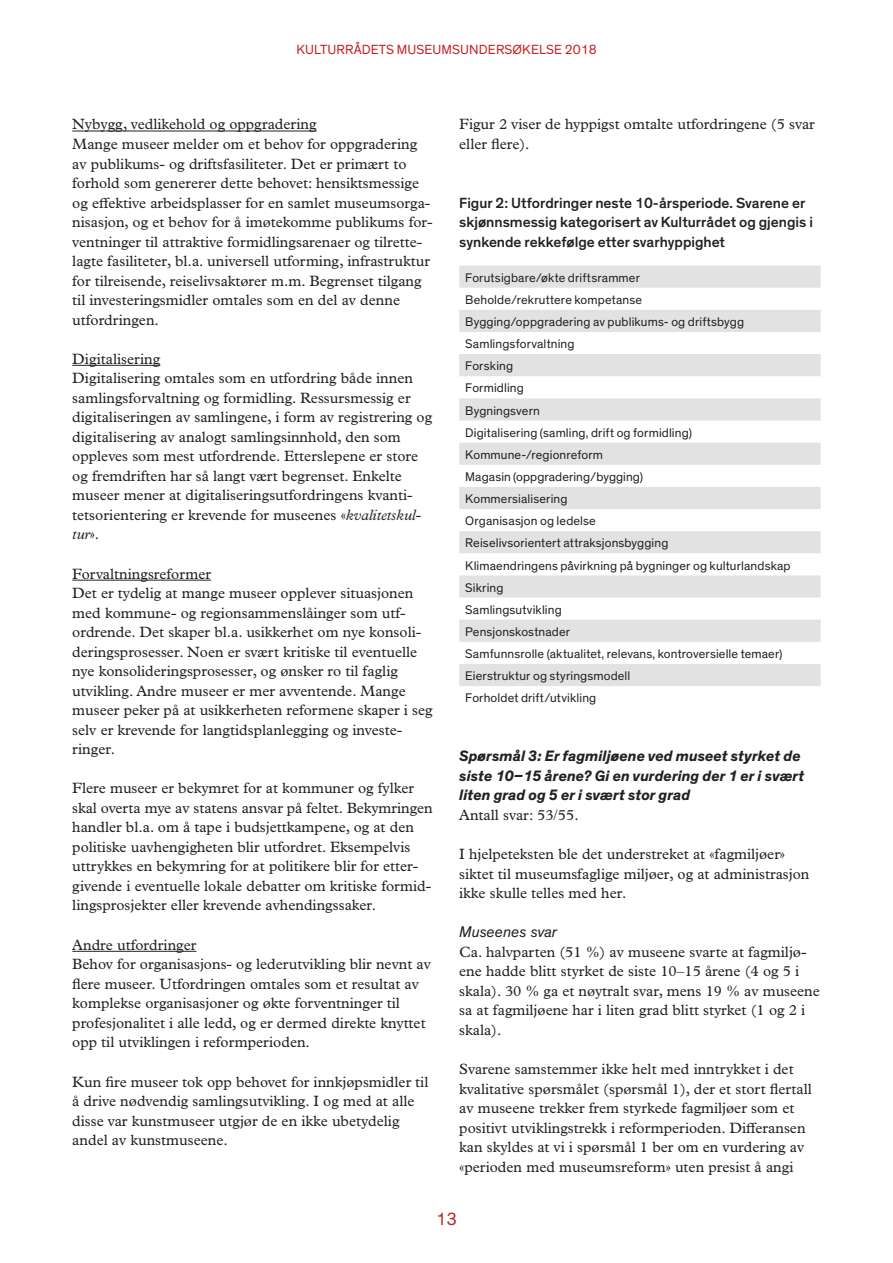
<style>
.page{position:relative;width:893px;height:1263px;background:#fff}
.page>*{position:absolute;margin:0;border:0;box-sizing:border-box;transform-origin:0 0}
.t1{font:18px "Theinhardt";color:#c42420}
.t2{font:italic 15.75px "Theinhardt";color:#222221}
.t3{font:italic 700 15.3px/19.5px "Theinhardt";color:#222221}
.t4{font:15px/19.5px "Plantin MT Std";color:#222221}
.t5{font:500 15px/19.5px "Theinhardt";color:#222221}
.t6{font:13.5px "Theinhardt";letter-spacing:.01em;color:#c42420}
.t7{font:12.75px/22.2px "Theinhardt";letter-spacing:.01em;color:#222221}
.s1{font-style:italic}
</style>
<div class="page">
<hr style="left:72px;top:131px;width:245px;height:1px;background:#222221">
<hr style="left:72px;top:365px;width:88px;height:1px;background:#222221">
<hr style="left:72px;top:580px;width:139px;height:1px;background:#222221">
<hr style="left:72px;top:951px;width:124px;height:1px;background:#222221">
<svg style="left:459px;top:266px;width:362px;height:420px;fill:#e2e2e2"></svg>
<p class="t6" style="left:296px;top:42px;width:302px">KULTURRÅDETS MUSEUMSUNDERSØKELSE 2018</p>
<p class="t4" style="left:72px;top:115px;width:362px">Nybygg, vedlikehold og oppgradering<br>Mange museer melder om et behov for oppgradering av publikums- og driftsfasiliteter. Det er primært to forhold som genererer dette behovet: hensiktsmessige og effektive arbeidsplasser for en samlet museumsorga&shy;nisasjon, og et behov for å imøtekomme publikums for&shy;ventninger til attraktive formidlingsarenaer og tilrette&shy;lagte fasiliteter, bl.a. universell utforming, infrastruktur for tilreisende, reiselivsaktører m.m. Begrenset tilgang til investeringsmidler omtales som en del av denne utfordringen.</p>
<p class="t4" style="left:72px;top:349px;width:361px">Digitalisering<br>Digitalisering omtales som en utfordring både innen samlingsforvaltning og formidling. Ressursmessig er digitaliseringen av samlingene, i form av registrering og digitalisering av analogt samlingsinnhold, den som oppleves som mest utfordrende. Etterslepene er store og fremdriften har så langt vært begrenset. Enkelte museer mener at digitaliseringsutfordringens kvanti&shy;tetsorientering er krevende for museenes «<span class="s1">kvalitetskul&shy;tur</span>».</p>
<p class="t4" style="left:72px;top:564px;width:362px">Forvaltningsreformer<br>Det er tydelig at mange museer opplever situasjonen med kommune- og regionsammenslåinger som utf&shy;ordrende. Det skaper bl.a. usikkerhet om nye konsoli&shy;deringsprosesser. Noen er svært kritiske til eventuelle nye konsolideringsprosesser, og ønsker ro til faglig utvikling. Andre museer er mer avventende. Mange museer peker på at usikkerheten reformene skaper i seg selv er krevende for langtidsplanlegging og investe&shy;ringer.</p>
<p class="t4" style="left:72px;top:779px;width:362px">Flere museer er bekymret for at kommuner og fylker skal overta mye av statens ansvar på feltet. Bekymringen handler bl.a. om å tape i budsjettkampene, og at den politiske uavhengigheten blir utfordret. Eksempelvis uttrykkes en bekymring for at politikere blir for etter&shy;givende i eventuelle lokale debatter om kritiske formid&shy;lingsprosjekter eller krevende avhendingssaker.</p>
<p class="t4" style="left:72px;top:935px;width:360px">Andre utfordringer<br>Behov for organisasjons- og lederutvikling blir nevnt av flere museer. Utfordringen omtales som et resultat av komplekse organisasjoner og økte forventninger til profesjonalitet i alle ledd, og er dermed direkte knyttet opp til utviklingen i reformperioden.</p>
<p class="t4" style="left:72px;top:1072px;width:358px">Kun fire museer tok opp behovet for innkjøpsmidler til å drive nødvendig samlingsutvikling. I og med at alle disse var kunstmuseer utgjør de en ikke ubetydelig andel av kunstmuseene.</p>
<p class="t4" style="left:459px;top:115px;width:357px">Figur 2 viser de hyppigst omtalte utfordringene (5 svar eller flere).</p>
<p class="t5" style="left:459px;top:193px;width:355px">Figur 2: Utfordringer neste 10-årsperiode. Svarene er skjønnsmessig kategorisert av Kulturrådet og gjengis i synkende rekkefølge etter svarhyppighet</p>
<p class="t7" style="left:465px;top:267px;width:327px">Forutsigbare/økte driftsrammer<br>Beholde/rekruttere kompetanse<br>Bygging/oppgradering av publikums- og driftsbygg<br>Samlingsforvaltning<br>Forsking<br>Formidling<br>Bygningsvern<br>Digitalisering (samling, drift og formidling)<br>Kommune-/regionreform<br>Magasin (oppgradering/bygging)<br>Kommersialisering<br>Organisasjon og ledelse<br>Reiselivsorientert attraksjonsbygging<br>Klimaendringens påvirkning på bygninger og kulturlandskap<br>Sikring<br>Samlingsutvikling<br>Pensjonskostnader<br>Samfunnsrolle (aktualitet, relevans, kontroversielle temaer)<br>Eierstruktur og styringsmodell<br>Forholdet drift/utvikling</p>
<p class="t3" style="left:459px;top:747px;width:347px">Spørsmål 3: Er fagmiljøene ved museet styrket de siste 10–15 årene? Gi en vurdering der 1 er i svært liten grad og 5 er i svært stor grad</p>
<p class="t4" style="left:459px;top:805px;width:121px">Antall svar: 53/55.</p>
<p class="t4" style="left:459px;top:844px;width:352px">I hjelpeteksten ble det understreket at «fagmiljøer» siktet til museumsfaglige miljøer, og at administrasjon ikke skulle telles med her.</p>
<p class="t2" style="left:459px;top:923px;width:99px">Museenes svar</p>
<p class="t4" style="left:459px;top:942px;width:362px">Ca. halvparten (51 %) av museene svarte at fagmiljø&shy;ene hadde blitt styrket de siste 10–15 årene (4 og 5 i skala). 30 % ga et nøytralt svar, mens 19 % av museene sa at fagmiljøene har i liten grad blitt styrket (1 og 2 i skala).</p>
<p class="t4" style="left:459px;top:1059px;width:354px">Svarene samstemmer ikke helt med inntrykket i det kvalitative spørsmålet (spørsmål 1), der et stort flertall av museene trekker frem styrkede fagmiljøer som et positivt utviklingstrekk i reformperioden. Differansen kan skyldes at vi i spørsmål 1 ber om en vurdering av «perioden med museumsreform» uten presist å angi</p>
<p class="t1" style="left:436px;top:1208px;width:23px">13</p>
</div>
